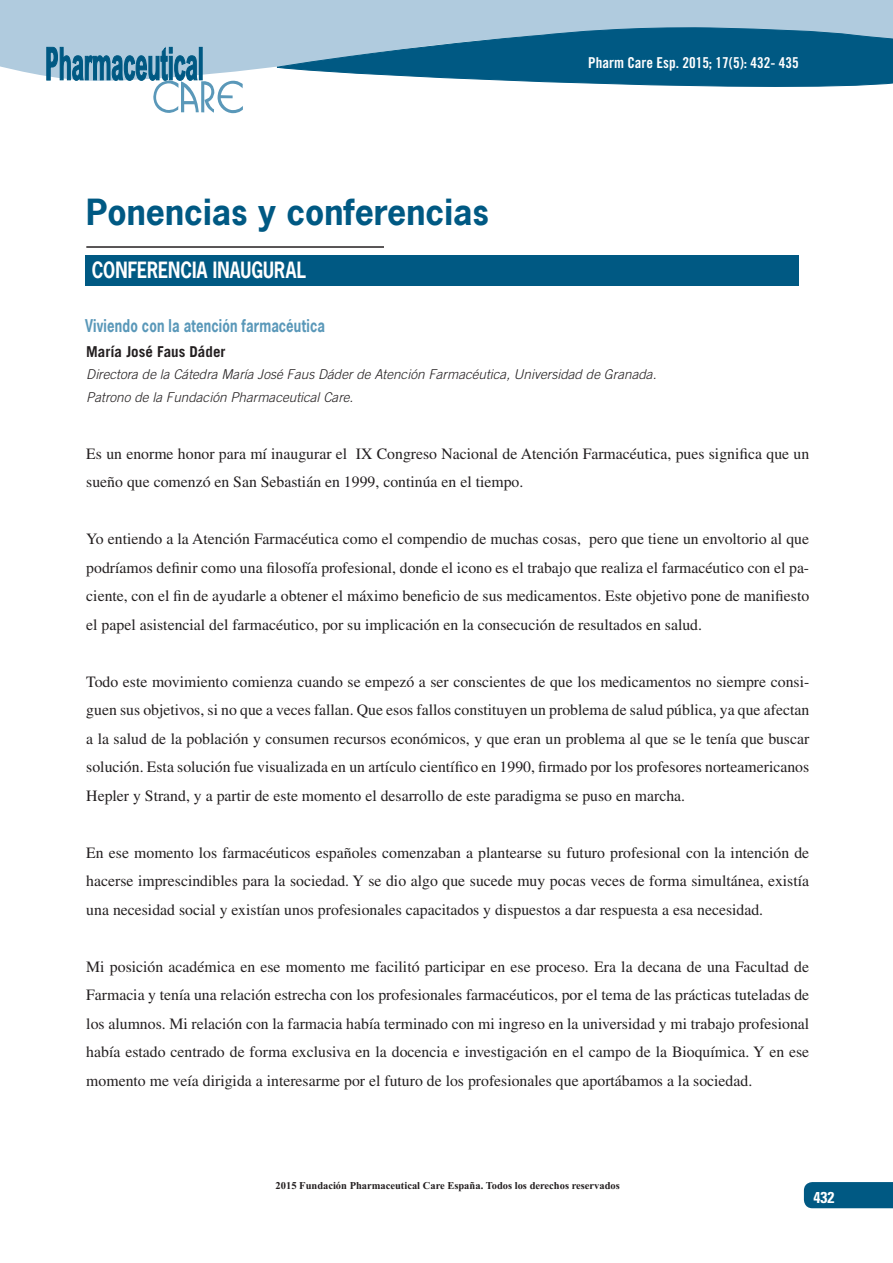
<style>
.page{position:relative;width:893px;height:1263px;background:#fff}
.page>*{position:absolute;margin:0;border:0;box-sizing:border-box;transform-origin:0 0}
.t1{font:700 33.75px "News Gothic Std";color:#005983}
.t2{font:700 21px "News Gothic Std";letter-spacing:.005em;color:#fff;scale:.8 1}
.t3{font:700 16.5px "News Gothic Std";letter-spacing:.01em;color:#5a98b9;scale:.8 1}
.t4{font:15.75px/28.5px "Times LT Std";color:#231f20;text-align:justify}
.t5{font:700 condensed 15.75px "Univers";color:#fff}
.t6{font:15px "Trade Gothic LT Std Bd Cn 20";color:#fff}
.t7{font:700 15px "Trade Gothic LT Std";color:#231f20}
.t8{font:italic 300 13.5px/22.5px "Trade Gothic LT Std";color:#231f20}
.t9{font:10.5px "Times New Rom B";color:#231f20}
</style>
<div class="page">
<div style="left:804px;top:1182px;width:89px;height:26px;background:#005983"></div>
<div style="left:0;top:0;width:893px;height:76px;background:#b0cbde"></div>
<svg style="left:276px;top:26px;width:617px;height:61px"></svg>
<svg style="left:46px;top:47px;width:197px;height:66px"></svg>
<div style="left:85px;top:255px;width:714px;height:30px;background:#005983"></div>
<hr style="left:86px;top:246px;width:298px;height:2px;background:#231f20">
<h1 class="t1" style="left:86px;top:190px;width:404px">Ponencias y conferencias</h1>
<h2 class="t2" style="left:92px;top:256px;width:269px">CONFERENCIA INAUGURAL</h2>
<p class="t3" style="left:85px;top:315px;width:302px">Viviendo con la atención farmacéutica</p>
<p class="t7" style="left:86px;top:342px;width:141px">María José Faus Dáder</p>
<p class="t6" style="left:588px;top:53px;width:212px">Pharm Care Esp. 2015; 17(5): 432- 435</p>
<p class="t8" style="left:86px;top:363px;width:572px">Directora de la Cátedra María José Faus Dáder de Atención Farmacéutica, Universidad de Granada.<br>Patrono de la Fundación Pharmaceutical Care.</p>
<p class="t4" style="left:86px;top:439px;width:724px">Es un enorme honor para mí inaugurar el IX Congreso Nacional de Atención Farmacéutica, pues significa que un sueño que comenzó en San Sebastián en 1999, continúa en el tiempo.</p>
<p class="t4" style="left:86px;top:525px;width:724px">Yo entiendo a la Atención Farmacéutica como el compendio de muchas cosas, pero que tiene un envoltorio al que podríamos definir como una filosofía profesional, donde el icono es el trabajo que realiza el farmacéutico con el pa&shy;ciente, con el fin de ayudarle a obtener el máximo beneficio de sus medicamentos. Este objetivo pone de manifiesto el papel asistencial del farmacéutico, por su implicación en la consecución de resultados en salud.</p>
<p class="t4" style="left:86px;top:667px;width:724px">Todo este movimiento comienza cuando se empezó a ser conscientes de que los medicamentos no siempre consi&shy;guen sus objetivos, si no que a veces fallan. Que esos fallos constituyen un problema de salud pública, ya que afectan a la salud de la población y consumen recursos económicos, y que eran un problema al que se le tenía que buscar solución. Esta solución fue visualizada en un artículo científico en 1990, firmado por los profesores norteamericanos Hepler y Strand, y a partir de este momento el desarrollo de este paradigma se puso en marcha.</p>
<p class="t4" style="left:86px;top:838px;width:724px">En ese momento los farmacéuticos españoles comenzaban a plantearse su futuro profesional con la intención de hacerse imprescindibles para la sociedad. Y se dio algo que sucede muy pocas veces de forma simultánea, existía una necesidad social y existían unos profesionales capacitados y dispuestos a dar respuesta a esa necesidad.</p>
<p class="t4" style="left:86px;top:952px;width:724px">Mi posición académica en ese momento me facilitó participar en ese proceso. Era la decana de una Facultad de Farmacia y tenía una relación estrecha con los profesionales farmacéuticos, por el tema de las prácticas tuteladas de los alumnos. Mi relación con la farmacia había terminado con mi ingreso en la universidad y mi trabajo profesional había estado centrado de forma exclusiva en la docencia e investigación en el campo de la Bioquímica. Y en ese momento me veía dirigida a interesarme por el futuro de los profesionales que aportábamos a la sociedad.</p>
<p class="t9" style="left:276px;top:1180px;width:346px">2015 Fundación Pharmaceutical Care España. Todos los derechos reservados</p>
<p class="t5" style="left:813px;top:1188px;width:22px">432</p>
</div>
